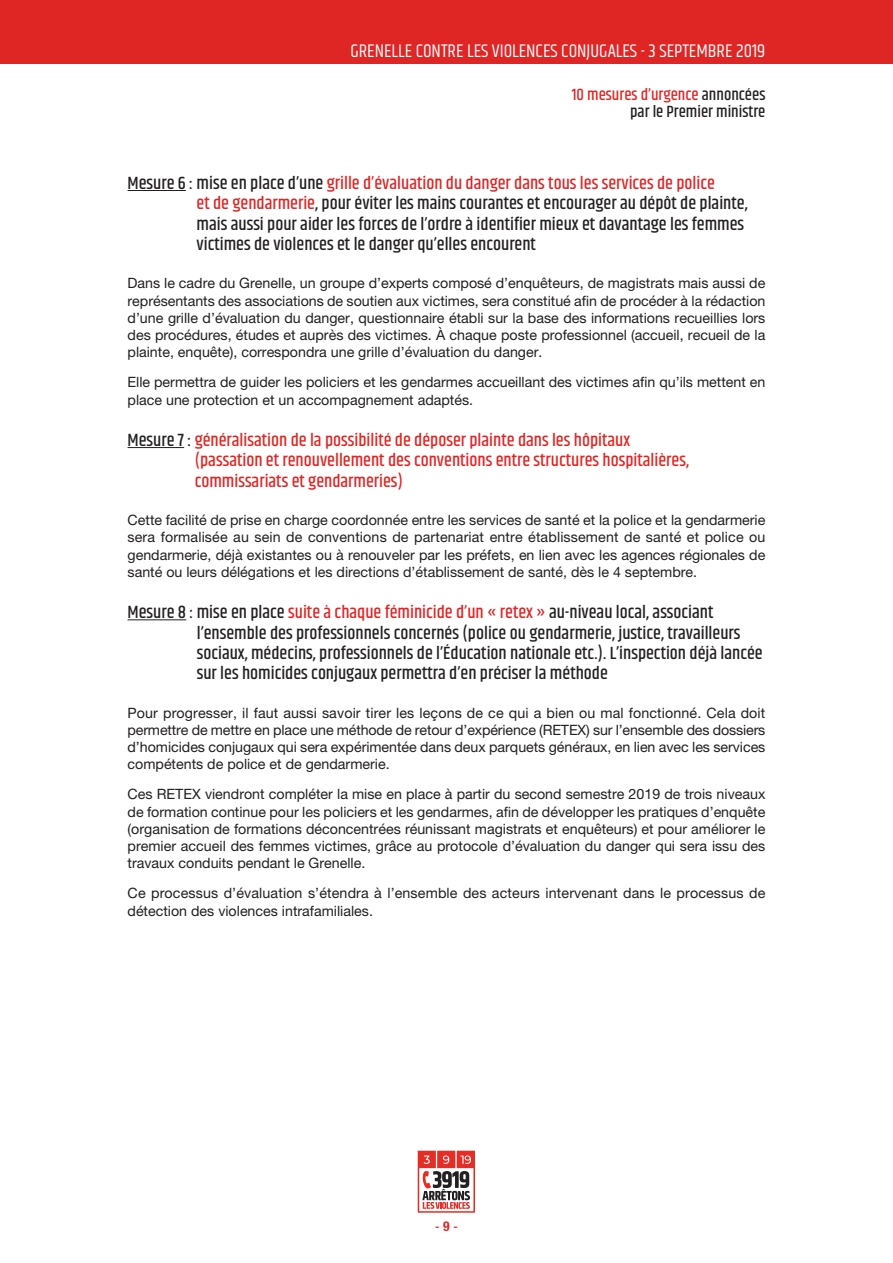
<style>
.page{position:relative;width:893px;height:1263px;background:#fff}
.page>*{position:absolute;margin:0;border:0;box-sizing:border-box;transform-origin:0 0}
.t1{font:18.75px "Khand";color:#fff}
.t2{font:500 18px/20.2px "Khand";color:#231f20}
.t3{font:500 18px/20.2px "Khand";color:#e02525}
.t4{font:500 16.5px/16.5px "Khand";color:#231f20;text-align:right}
.t5{font:14.25px/17.2px "Helvetica Neue LT Pro";color:#231f20;text-align:justify}
.t6{font:13.5px "Helvetica";color:#e02525}
.s1{color:#e02525}
.s2{color:#231f20}
.s3{font-family:"Helvetica Neue";font-weight:700;font-stretch:condensed}
</style>
<div class="page">
<div style="left:0;top:0;width:893px;height:64px;background:#e02525"></div>
<hr style="left:128px;top:190px;width:58px;height:1px;background:#231f20">
<hr style="left:128px;top:447px;width:56px;height:1px;background:#231f20">
<hr style="left:128px;top:619px;width:58px;height:1px;background:#231f20">
<svg style="left:418px;top:1151px;width:57px;height:62px"></svg>
<h1 class="t1" style="left:350px;top:39px;width:417px">GRENELLE CONTRE LES VIOLENCES CONJUGALES - 3 SEPTEMBRE 2019</h1>
<p class="t4" style="left:572px;top:88px;width:195px"><span class="s1">10 mesures d’urgence</span> annoncées par le Premier ministre</p>
<p class="t2" style="left:197px;top:174px;width:553px;text-indent:-69px">Mesure 6 : mise en place d’une <span class="s1">grille d’évaluation du danger dans tous les services de police<br>et de gendarmerie</span>, pour éviter les mains courantes et encourager au dépôt de plainte, mais aussi pour aider les forces de l’ordre à identifier mieux et davantage les femmes victimes de violences et le danger qu’elles encourent</p>
<p class="t5" style="left:128px;top:276px;width:639px">Dans le cadre du Grenelle, un groupe d’experts composé d’enquêteurs, de magistrats mais aussi de représentants des associations de soutien aux victimes, sera constitué afin de procéder à la rédaction d’une grille d’évaluation du danger, questionnaire établi sur la base des informations recueillies lors des procédures, études et auprès des victimes. À chaque poste professionnel (accueil, recueil de la plainte, enquête), correspondra une grille d’évaluation du danger.</p>
<p class="t5" style="left:128px;top:375px;width:639px">Elle permettra de guider les policiers et les gendarmes accueillant des victimes afin qu’ils mettent en place une protection et un accompagnement adaptés.</p>
<p class="t3" style="left:195px;top:431px;width:496px;text-indent:-67px"><span class="s2">Mesure 7 :</span> généralisation de la possibilité de déposer plainte dans les hôpitaux (passation et renouvellement des conventions entre structures hospitalières, commissariats et gendarmeries)</p>
<p class="t5" style="left:128px;top:513px;width:639px">Cette facilité de prise en charge coordonnée entre les services de santé et la police et la gendarmerie sera formalisée au sein de conventions de partenariat entre établissement de santé et police ou gendarmerie, déjà existantes ou à renouveler par les préfets, en lien avec les agences régionales de santé ou leurs délégations et les directions d’établissement de santé, dès le 4 septembre.</p>
<p class="t2" style="left:197px;top:603px;width:567px;text-indent:-69px">Mesure 8 : mise en place <span class="s1">suite à chaque féminicide d’un « retex »</span> au-niveau local, associant l’ensemble des professionnels concernés (police ou gendarmerie, justice, travailleurs sociaux, médecins, professionnels de l’Éducation nationale etc.). L’inspection déjà lancée sur les homicides conjugaux permettra d’en préciser la méthode</p>
<p class="t5" style="left:128px;top:705px;width:639px">Pour progresser, il faut aussi savoir tirer les leçons de ce qui a bien ou mal fonctionné. Cela doit permettre de mettre en place une méthode de retour d’expérience (RETEX) sur l’ensemble des dossiers d’homicides conjugaux qui sera expérimentée dans deux parquets généraux, en lien avec les services compétents de police et de gendarmerie.</p>
<p class="t5" style="left:128px;top:787px;width:639px">Ces RETEX viendront compléter la mise en place à partir du second semestre 2019 de trois niveaux de formation continue pour les policiers et les gendarmes, afin de développer les pratiques d’enquête (organisation de formations déconcentrées réunissant magistrats et enquêteurs) et pour améliorer le premier accueil des femmes victimes, grâce au protocole d’évaluation du danger qui sera issu des travaux conduits pendant le Grenelle.</p>
<p class="t5" style="left:128px;top:886px;width:639px">Ce processus d’évaluation s’étendra à l’ensemble des acteurs intervenant dans le processus de détection des violences intrafamiliales.</p>
<p class="t6" style="left:435px;top:1218px;width:24px">-<span class="s3">9</span>-</p>
</div>
